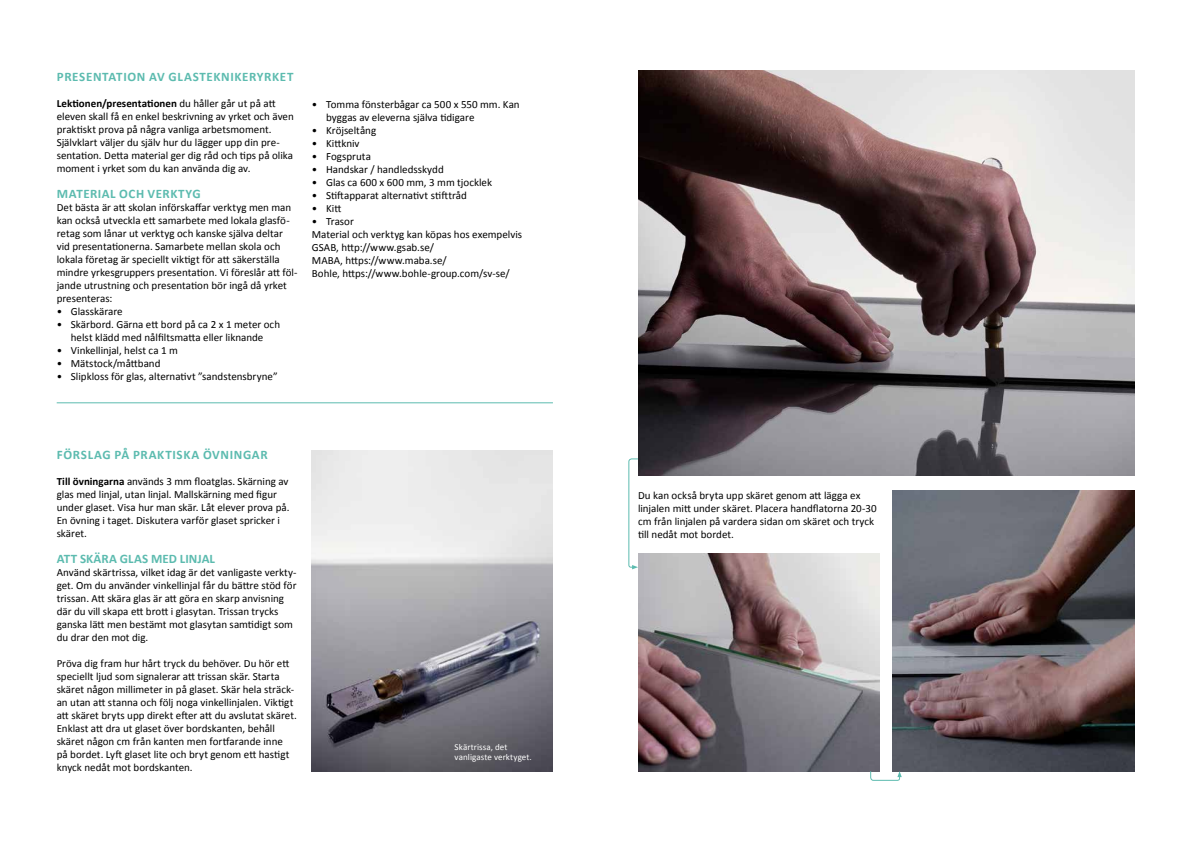
<style>
.page{position:relative;width:1191px;height:842px;background:#fff}
.page>*{position:absolute;margin:0;border:0;box-sizing:border-box;transform-origin:0 0}
.t1{font:700 13px "Calibri";letter-spacing:.045em;color:#5cbbaf}
.t2{font:700 13px "Calibri";color:#5cbbaf}
.t3{font:11px/13px "Calibri";color:#000}
.t4{font:9px/10px "Calibri";letter-spacing:.01em;color:#fff}
.s1{font-weight:700}
</style>
<div class="page">
<img style="left:638px;top:553px;width:241px;height:218px">
<img style="left:892px;top:491px;width:242px;height:280px">
<img style="left:638px;top:71px;width:496px;height:405px">
<hr style="left:57px;top:403px;width:496px;height:1px;background:#5cbbaf">
<img style="left:312px;top:451px;width:241px;height:320px">
<svg style="left:628px;top:459px;width:10px;height:110px"></svg>
<svg style="left:870px;top:771px;width:31px;height:9px"></svg>
<p class="t1" style="left:57px;top:68px;width:238px">PRESENTATION AV GLASTEKNIKERYRKET</p>
<p class="t3" style="left:57px;top:97px;width:239px"><span class="s1">Lektionen/presentationen</span> du håller går ut på att eleven skall få en enkel beskrivning av yrket och även praktiskt prova på några vanliga arbetsmoment.<br>Självklart väljer du själv hur du lägger upp din pre&shy;sentation. Detta material ger dig råd och tips på olika moment i yrket som du kan använda dig av.</p>
<p class="t1" style="left:57px;top:185px;width:145px">MATERIAL OCH VERKTYG</p>
<p class="t3" style="left:57px;top:201px;width:242px">Det bästa är att skolan införskaffar verktyg men man kan också utveckla ett samarbete med lokala glasfö&shy;retag som lånar ut verktyg och kanske själva deltar vid presentationerna. Samarbete mellan skola och lokala företag är speciellt viktigt för att säkerställa mindre yrkesgruppers presentation. Vi föreslår att föl&shy;jande utrustning och presentation bör ingå då yrket presenteras:</p>
<p class="t3" style="left:57px;top:305px;width:68px">• Glasskärare</p>
<p class="t3" style="left:57px;top:318px;width:225px;text-align:center">• Skärbord. Gärna ett bord på ca 2 x 1 meter och helst klädd med nålfiltsmatta eller liknande</p>
<p class="t3" style="left:57px;top:344px;width:123px">• Vinkellinjal, helst ca 1 m</p>
<p class="t3" style="left:57px;top:357px;width:105px">• Mätstock/måttband</p>
<p class="t3" style="left:57px;top:370px;width:222px">• Slipkloss för glas, alternativt ”sandstensbryne”</p>
<p class="t3" style="left:326px;top:97px;width:195px;text-indent:-14px">• Tomma fönsterbågar ca 500 x 550 mm. Kan byggas av eleverna själva tidigare</p>
<p class="t3" style="left:312px;top:123px;width:66px">• Kröjseltång</p>
<p class="t3" style="left:312px;top:136px;width:49px">• Kittkniv</p>
<p class="t3" style="left:312px;top:149px;width:61px">• Fogspruta</p>
<p class="t3" style="left:312px;top:162px;width:133px">• Handskar / handledsskydd</p>
<p class="t3" style="left:312px;top:175px;width:182px">• Glas ca 600 x 600 mm, 3 mm tjocklek</p>
<p class="t3" style="left:312px;top:188px;width:157px">• Stiftapparat alternativt stifttråd</p>
<p class="t3" style="left:312px;top:201px;width:31px">• Kitt</p>
<p class="t3" style="left:312px;top:214px;width:212px">• Trasor<br>Material och verktyg kan köpas hos exempelvis<br>GSAB, http://www.gsab.se/<br>MABA, https://www.maba.se/<br>Bohle, https://www.bohle-group.com/sv-se/</p>
<p class="t1" style="left:57px;top:446px;width:212px">FÖRSLAG PÅ PRAKTISKA ÖVNINGAR</p>
<p class="t3" style="left:57px;top:475px;width:234px"><span class="s1">Till övningarna</span> används 3 mm floatglas. Skärning av glas med linjal, utan linjal. Mallskärning med figur under glaset. Visa hur man skär. Låt elever prova på.<br>En övning i taget. Diskutera varför glaset spricker i skäret.</p>
<p class="t2" style="left:57px;top:550px;width:160px">ATT SKÄRA GLAS MED LINJAL</p>
<p class="t3" style="left:57px;top:566px;width:241px">Använd skärtrissa, vilket idag är det vanligaste verkty&shy;get. Om du använder vinkellinjal får du bättre stöd för trissan. Att skära glas är att göra en skarp anvisning där du vill skapa ett brott i glasytan. Trissan trycks ganska lätt men bestämt mot glasytan samtidigt som du drar den mot dig.</p>
<p class="t3" style="left:57px;top:657px;width:242px">Pröva dig fram hur hårt tryck du behöver. Du hör ett speciellt ljud som signalerar att trissan skär. Starta skäret någon millimeter in på glaset. Skär hela sträck&shy;an utan att stanna och följ noga vinkellinjalen. Viktigt att skäret bryts upp direkt efter att du avslutat skäret.<br>Enklast att dra ut glaset över bordskanten, behåll skäret någon cm från kanten men fortfarande inne<br>på bordet. Lyft glaset lite och bryt genom ett hastigt knyck nedåt mot bordskanten.</p>
<p class="t4" style="left:454px;top:742px;width:79px">Skärtrissa, det vanligaste verktyget.</p>
<p class="t3" style="left:638px;top:489px;width:240px">Du kan också bryta upp skäret genom att lägga ex linjalen mitt under skäret. Placera handflatorna 20-30 cm från linjalen på vardera sidan om skäret och tryck till nedåt mot bordet.</p>
</div>
